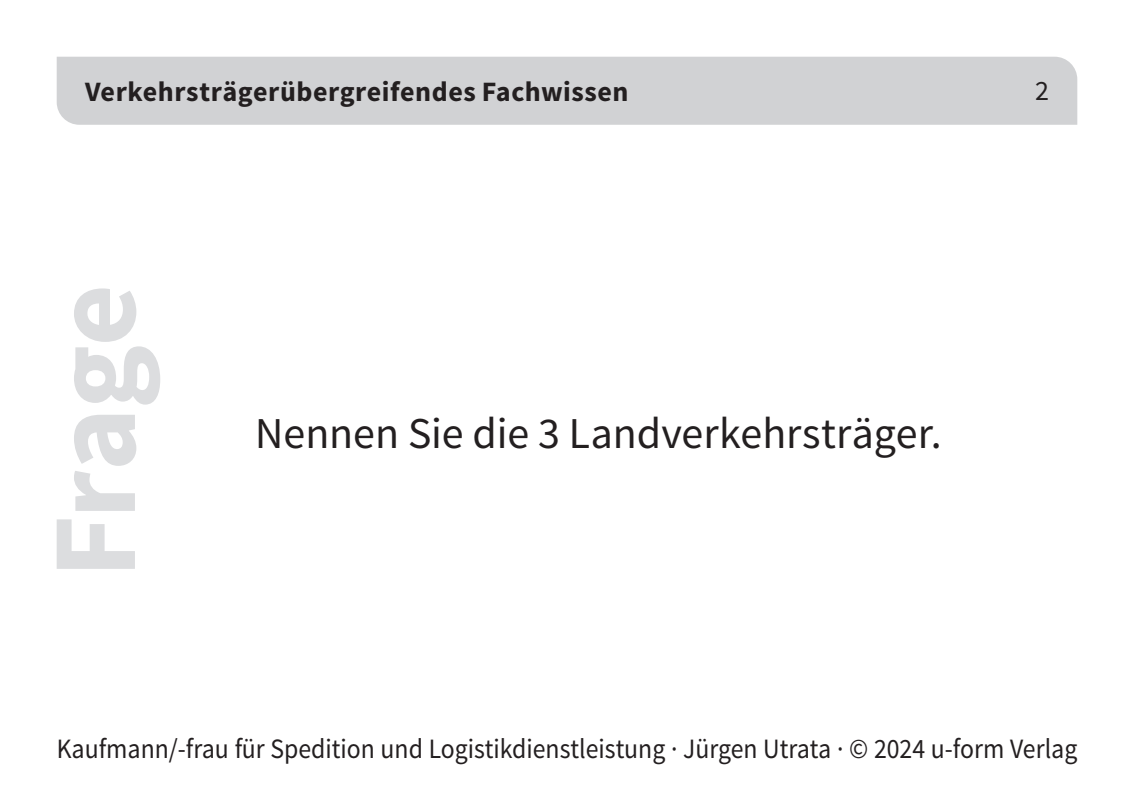
<style>
.page{position:relative;width:1134px;height:794px;background:#fff}
.page>*{position:absolute;margin:0;border:0;box-sizing:border-box;transform-origin:0 0}
.t1{font:700 120px "Source Sans Pro";letter-spacing:-.01em;color:#dcdddf}
.t2{font:44px "Source Sans Pro";color:#231f20}
.t3{font:28px "Source Sans Pro";color:#231f20;scale:.92 1}
.t4{font:700 28px "Source Sans Pro";letter-spacing:.02em;color:#231f20}
.t5{font:28px "Source Sans Pro";color:#231f20}
</style>
<div class="page">
<div style="left:57px;top:57px;width:1020px;height:68px;background:#d1d2d4"></div>
<p class="t4" style="left:85px;top:81px;width:545px">Verkehrsträgerübergreifendes Fachwissen</p>
<h1 class="t1" style="left:56px;top:578px;width:295px;rotate:-90deg">Frage</h1>
<h2 class="t2" style="left:255px;top:412px;width:688px">Nennen Sie die 3 Landverkehrsträger.</h2>
<p class="t5" style="left:1035px;top:77px;width:15px">2</p>
<p class="t3" style="left:57px;top:735px;width:1111px">Kaufmann/-frau für Spedition und Logistikdienstleistung · Jürgen Utrata · © 2024 u-form Verlag</p>
</div>
